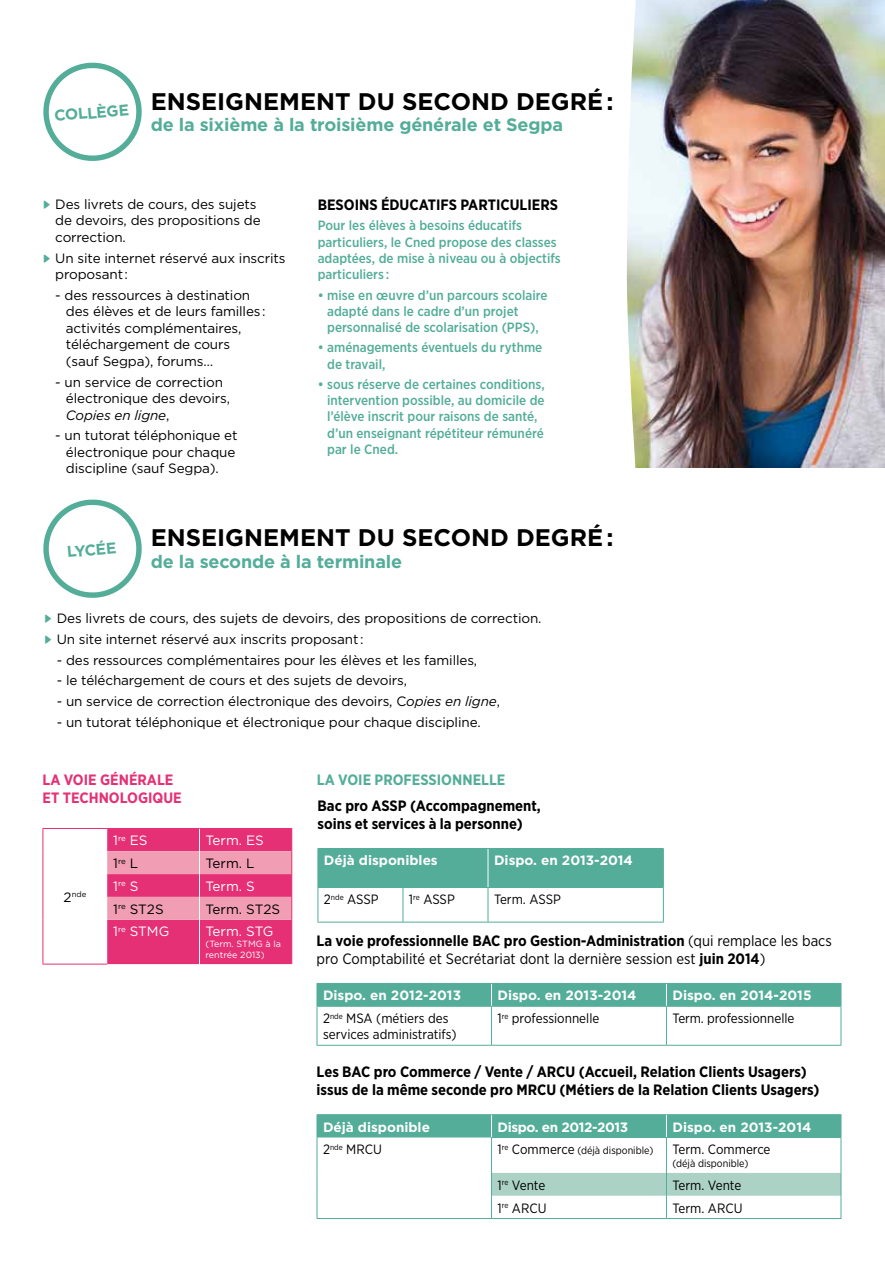
<style>
.page{position:relative;width:885px;height:1263px;background:#fff}
.page>*{position:absolute;margin:0;border:0;box-sizing:border-box;transform-origin:0 0}
.t1{font:700 24px "Gotham";color:#000}
.t2{font:700 18px "Gotham";color:#53ad99}
.t3{font:700 15.6px "Gotham";color:#53ad99}
.t4{font:700 15px/18px "Gotham Narrow";color:#000}
.t5{font:15px/18px "Gotham Narrow";color:#000}
.t6{font:700 15px "Gotham Narrow";color:#e53075}
.t7{font:700 15px "Gotham Narrow";color:#53ad99}
.t8{font:13.5px/16.5px "Gotham";letter-spacing:-.01em;color:#000}
.t9{font:500 13.5px/16.2px "Gotham Narrow";color:#53ad99}
.t10{font:13.5px/16.2px "Gotham Narrow";color:#000}
.t11{font:700 13.5px "Gotham";color:#fff}
.t12{font:13.5px "Gotham";color:#fff}
.t13{font:700 13.5px "Gotham";letter-spacing:-.03em;color:#fff}
.t14{font:10.5px "Gotham Narrow";color:#000}
.t15{font:9px/10.8px "Gotham";color:#fff}
.t16{font:7.8px "Gotham";color:#000}
.s1{font-style:italic}
.s2{font-size:13.5px}
.s3{font-weight:700}
</style>
<div class="page">
<img style="left:626px;top:0;width:258px;height:468px">
<svg style="left:44px;top:63px;width:97px;height:98px"></svg>
<svg style="left:44px;top:500px;width:97px;height:98px"></svg>
<div style="left:318px;top:849px;width:345px;height:38px;background:#53ad99"></div>
<hr style="left:487px;top:849px;width:1px;height:38px;background:#fff">
<hr style="left:317px;top:849px;width:1px;height:38px;background:#53ad99">
<hr style="left:318px;top:848px;width:85px;height:1px;background:#53ad99">
<hr style="left:403px;top:848px;width:85px;height:1px;background:#53ad99">
<hr style="left:488px;top:848px;width:175px;height:1px;background:#53ad99">
<hr style="left:663px;top:849px;width:1px;height:38px;background:#53ad99">
<hr style="left:317px;top:888px;width:1px;height:34px;background:#53ad99">
<hr style="left:318px;top:887px;width:85px;height:1px;background:#53ad99">
<hr style="left:317px;top:922px;width:86px;height:1px;background:#53ad99">
<hr style="left:402px;top:888px;width:1px;height:34px;background:#53ad99">
<hr style="left:403px;top:887px;width:85px;height:1px;background:#53ad99">
<hr style="left:403px;top:922px;width:85px;height:1px;background:#53ad99">
<hr style="left:487px;top:888px;width:1px;height:34px;background:#53ad99">
<hr style="left:488px;top:887px;width:175px;height:1px;background:#53ad99">
<hr style="left:663px;top:888px;width:1px;height:34px;background:#53ad99">
<hr style="left:488px;top:922px;width:175px;height:1px;background:#53ad99">
<hr style="left:317px;top:1114px;width:174px;height:1px;background:#53ad99">
<hr style="left:491px;top:1114px;width:175px;height:1px;background:#53ad99">
<hr style="left:666px;top:1114px;width:175px;height:1px;background:#53ad99">
<div style="left:317px;top:1115px;width:524px;height:22px;background:#53ad99"></div>
<hr style="left:316px;top:1137px;width:1px;height:36px;background:#53ad99">
<hr style="left:491px;top:1138px;width:1px;height:35px;background:#53ad99">
<hr style="left:491px;top:1137px;width:175px;height:1px;background:#53ad99">
<hr style="left:666px;top:1138px;width:1px;height:35px;background:#53ad99">
<hr style="left:666px;top:1137px;width:175px;height:1px;background:#53ad99">
<hr style="left:840px;top:1138px;width:1px;height:35px;background:#53ad99">
<svg style="left:316px;top:1173px;width:1px;height:45px"></svg>
<hr style="left:316px;top:1218px;width:175px;height:1px;background:#53ad99">
<hr style="left:491px;top:1218px;width:175px;height:1px;background:#53ad99">
<svg style="left:491px;top:1173px;width:350px;height:45px"></svg>
<hr style="left:666px;top:1218px;width:175px;height:1px;background:#53ad99">
<div style="left:316px;top:983px;width:525px;height:23px;background:#53ad99"></div>
<hr style="left:316px;top:1006px;width:1px;height:39px;background:#53ad99">
<hr style="left:317px;top:1006px;width:174px;height:1px;background:#53ad99">
<hr style="left:316px;top:1045px;width:175px;height:1px;background:#53ad99">
<hr style="left:491px;top:1006px;width:1px;height:39px;background:#53ad99">
<hr style="left:491px;top:1006px;width:175px;height:1px;background:#53ad99">
<hr style="left:491px;top:1045px;width:175px;height:1px;background:#53ad99">
<hr style="left:666px;top:1006px;width:1px;height:39px;background:#53ad99">
<hr style="left:666px;top:1006px;width:174px;height:1px;background:#53ad99">
<hr style="left:840px;top:1006px;width:1px;height:39px;background:#53ad99">
<hr style="left:666px;top:1045px;width:175px;height:1px;background:#53ad99">
<hr style="left:43px;top:828px;width:64px;height:1px;background:#e53075">
<svg style="left:43px;top:829px;width:1px;height:91px"></svg>
<hr style="left:43px;top:920px;width:1px;height:44px;background:#e53075">
<hr style="left:43px;top:964px;width:64px;height:1px;background:#e53075">
<svg style="left:107px;top:828px;width:185px;height:136px;background:#e9568b"></svg>
<hr style="left:291px;top:920px;width:1px;height:44px;background:#e53075">
<p class="t3" style="left:53px;top:106px;width:76px;rotate:-5deg">collège</p>
<h1 class="t1" style="left:151px;top:85px;width:464px">Enseignement du second degré :</h1>
<h2 class="t2" style="left:151px;top:113px;width:414px">de la sixième à la troisième générale et Segpa</h2>
<p class="t8" style="left:55px;top:195px;width:207px">Des livrets de cours, des sujets de devoirs, des propositions de correction.</p>
<p class="t8" style="left:55px;top:249px;width:232px">U n site internet réservé aux inscrits proposant :</p>
<p class="t8" style="left:66px;top:286px;width:201px;text-indent:-11px">- des ressources à destination des élèves et de leurs familles : activités complémentaires, téléchargement de cours (sauf Segpa), forums…</p>
<p class="t8" style="left:66px;top:373px;width:166px;text-indent:-11px">- un service de correction électronique des devoirs,<br><span class="s1">Copies en ligne</span>,</p>
<p class="t8" style="left:66px;top:427px;width:173px;text-indent:-11px">- un tutorat téléphonique et électronique pour chaque discipline (sauf Segpa).</p>
<p class="t4" style="left:317px;top:196px;width:242px">BESOINS ÉDUCATIFS PARTICULIERS</p>
<p class="t9" style="left:317px;top:217px;width:244px">Pour les élèves à besoins éducatifs particuliers, le Cned propose des classes adaptées, de mise à niveau ou à objectifs particuliers :</p>
<p class="t9" style="left:327px;top:286px;width:222px;text-indent:-10px">• mise en œuvre d’un parcours scolaire adapté dans le cadre d’un projet personnalisé de scolarisation (PPS),</p>
<p class="t9" style="left:327px;top:339px;width:217px;text-indent:-10px">• aménagements éventuels du rythme de travail,</p>
<p class="t9" style="left:327px;top:376px;width:219px;text-indent:-10px">• sous réserve de certaines conditions, intervention possible, au domicile de l’élève inscrit pour raisons de santé, d’un enseignant répétiteur rémunéré par le Cned.</p>
<p class="t3" style="left:66px;top:541px;width:51px;rotate:-5deg">LY Cée</p>
<h1 class="t1" style="left:151px;top:522px;width:464px">Enseignement du second degré :</h1>
<h2 class="t2" style="left:151px;top:549px;width:253px">de la seconde à la terminale</h2>
<p class="t8" style="left:57px;top:608px;width:486px;line-height:20.7px">Des livrets de cours, des sujets de devoirs, des propositions de correction.<br>U n site internet réservé aux inscrits proposant :</p>
<p class="t8" style="left:57px;top:651px;width:422px">- des ressources complémentaires pour les élèves et les familles,</p>
<p class="t8" style="left:57px;top:672px;width:352px">- le téléchargement de cours et des sujets de devoirs,</p>
<p class="t8" style="left:57px;top:693px;width:444px">- un service de correction électronique des devoirs, C<span class="s1">opies en ligne</span>,</p>
<p class="t8" style="left:57px;top:714px;width:425px">- un tutorat téléphonique et électronique pour chaque discipline.</p>
<p class="t6" style="left:43px;top:770px;width:31px">La voie</p>
<p class="t6" style="left:100px;top:770px;width:10px">générale</p>
<p class="t7" style="left:317px;top:770px;width:31px">La voie</p>
<p class="t7" style="left:374px;top:770px;width:10px">professionnelle</p>
<p class="t6" style="left:43px;top:788px;width:66px">ettechnologi</p>
<p class="t6" style="left:152px;top:788px;width:21px">que</p>
<p class="t4" style="left:317px;top:797px;width:225px">Bac pro ASSP (Accompagnement, soins et services à la personne)</p>
<p class="t11" style="left:324px;top:851px;width:115px">Déjà disponibles</p>
<p class="t11" style="left:494px;top:851px;width:140px">Dispo. en 2013-2014</p>
<p class="t10" style="left:324px;top:891px;width:56px">2<sup>nde</sup> ASSP</p>
<p class="t10" style="left:409px;top:891px;width:47px">1<sup>re</sup> ASSP</p>
<p class="t10" style="left:494px;top:891px;width:68px">Term. ASSP</p>
<p class="t12" style="left:113px;top:832px;width:26px">1<sup>re</sup> ES</p>
<p class="t12" style="left:205px;top:832px;width:50px">Term. ES</p>
<p class="t8" style="left:113px;top:855px;width:24px">1<sup>re</sup> L</p>
<p class="t8" style="left:205px;top:855px;width:49px">Term. L</p>
<p class="t12" style="left:113px;top:877px;width:25px">1<sup>re</sup> S</p>
<p class="t12" style="left:205px;top:877px;width:49px">Term. S</p>
<p class="t8" style="left:113px;top:900px;width:50px">1<sup>re</sup> ST2S</p>
<p class="t8" style="left:205px;top:900px;width:75px">Term. ST2S</p>
<p class="t12" style="left:113px;top:923px;width:27px">1<sup>re</sup> STM</p>
<p class="t12" style="left:159px;top:923px;width:12px">G</p>
<p class="t12" style="left:205px;top:923px;width:69px">Term. STG</p>
<p class="t15" style="left:205px;top:938px;width:38px">(Term. STM</p>
<p class="t16" style="left:64px;top:889px;width:24px"><span class="s2">2</span>nde</p>
<p class="t5" style="left:316px;top:931px;width:516px"><span class="s3">La voie professionnelle BAC pro Gestion-Administration</span> (qui remplace les bacs pro Comptabilité et Secrétariat dont la dernière session est <span class="s3">juin 2014</span>)</p>
<p class="t11" style="left:323px;top:986px;width:139px">Dispo. en 2012-2013</p>
<p class="t11" style="left:497px;top:986px;width:140px">Dispo. en 2013-2014</p>
<p class="t11" style="left:672px;top:986px;width:140px">Dispo. en 2014-2015</p>
<p class="t10" style="left:323px;top:1010px;width:135px">2<sup>nde</sup> MSA (métiers des services administratifs)</p>
<p class="t10" style="left:497px;top:1010px;width:103px">1<sup>re</sup> professionnelle</p>
<p class="t10" style="left:672px;top:1010px;width:124px">Term. professionnelle</p>
<p class="t15" style="left:205px;top:938px;width:77px;text-indent:50px">G à la rentrée 2013)</p>
<p class="t4" style="left:316px;top:1063px;width:504px">Les BAC pro Commerce / Vente / ARCU (Accueil, Relation Clients Usagers) issus de la même seconde pro MRCU (Métiers de la Relation Clients Usagers)</p>
<p class="t11" style="left:323px;top:1118px;width:108px">Déjà disponible</p>
<p class="t13" style="left:497px;top:1118px;width:132px">Dispo. en 2012-2013</p>
<p class="t11" style="left:672px;top:1118px;width:140px">Dispo. en 2013-2014</p>
<p class="t10" style="left:323px;top:1141px;width:60px">2<sup>nde</sup> MRCU</p>
<p class="t14" style="left:497px;top:1144px;width:157px"><span class="s2">1</span><sup>re</sup> <span class="s2">Commerce</span> (déjà disponible)</p>
<p class="t10" style="left:672px;top:1141px;width:100px">Term. Commerce</p>
<p class="t14" style="left:672px;top:1157px;width:77px">(déjà disponible)</p>
<p class="t10" style="left:497px;top:1176px;width:49px">1<sup>re</sup> Vente</p>
<p class="t10" style="left:672px;top:1176px;width:70px">Term. Vente</p>
<p class="t10" style="left:497px;top:1199px;width:51px">1<sup>re</sup> ARCU</p>
<p class="t10" style="left:672px;top:1199px;width:72px">Term. ARCU</p>
</div>
